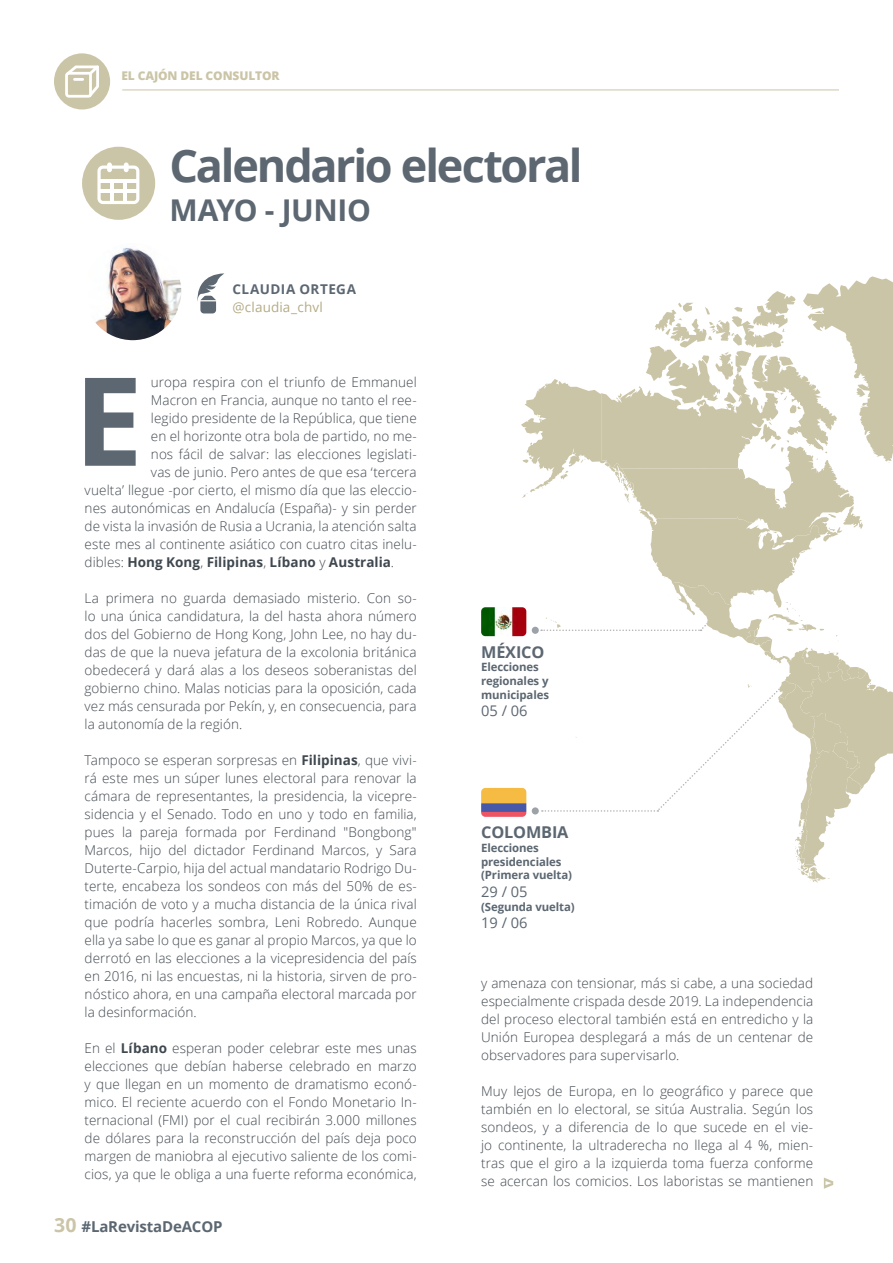
<style>
.page{position:relative;width:893px;height:1263px;background:#fff}
.page>*{position:absolute;margin:0;border:0;box-sizing:border-box;transform-origin:0 0}
.t1{font:700 123px "Open Sans";color:#5c6771}
.t2{font:700 45px "Open Sans";letter-spacing:-.05em;color:#5c6771}
.t3{font:700 30px "Open Sans";letter-spacing:-.015em;color:#5c6771}
.t4{font:700 16.35px "Open Sans";letter-spacing:-.01em;color:#5c6771}
.t5{font:700 15px "Open Sans";letter-spacing:-.01em;color:#5c6771}
.t6{font:14.7px "Open Sans";color:#5c6771}
.t7{font:300 13.5px/18px "Open Sans";letter-spacing:.005em;color:#40484f;text-align:justify}
.t8{font:700 13.5px "Open Sans";letter-spacing:.005em;color:#40484f}
.t9{font:700 13.5px "Open Sans";letter-spacing:.035em;color:#5c6771}
.t10{font:13.5px "Open Sans";letter-spacing:.01em;color:#b4ab85}
.t11{font:800 12px "Open Sans";letter-spacing:-.01em;color:#cbc5a7}
.t12{font:700 11.4px/13.6px "Open Sans";letter-spacing:-.01em;color:#5c6771}
.s1{font-weight:300}
.s2{font-weight:700}
.s3{font-size:19.5px;color:#cbc5a7}
</style>
<div class="page">
<div style="left:54px;top:53px;width:56px;height:56px;background:#cbc5a7;border-radius:50%"></div>
<svg style="left:65px;top:66px;width:34px;height:32px"></svg>
<hr style="left:122px;top:90px;width:717px;height:1px;background:#cbc5a7">
<div style="left:82px;top:147px;width:73px;height:73px;background:#cbc5a7;border-radius:50%"></div>
<div style="left:107px;top:162px;width:5px;height:10px;background:#fff;border-radius:2px"></div>
<svg style="left:97px;top:166px;width:42px;height:38px"></svg>
<div style="left:124px;top:162px;width:5px;height:10px;background:#fff;border-radius:2px"></div>
<hr style="left:99px;top:179px;width:39px;height:4px;background:#fff">
<hr style="left:99px;top:190px;width:39px;height:3px;background:#fff">
<hr style="left:124px;top:181px;width:3px;height:20px;background:#fff">
<img style="left:84px;top:243px;width:97px;height:97px;border-radius:49px">
<svg style="left:197px;top:273px;width:27px;height:40px"></svg>
<svg style="left:824px;top:1177px;width:9px;height:12px"></svg>
<img style="left:481px;top:788px;width:40px;height:29px">
<img style="left:481px;top:607px;width:40px;height:29px">
<svg style="left:521px;top:276px;width:372px;height:607px"></svg>
<p class="t11" style="left:122px;top:67px;width:160px">EL CAJÓN DEL CONSULTOR</p>
<h2 class="t2" style="left:169px;top:134px;width:415px">Calendario electoral</h2>
<h3 class="t3" style="left:169px;top:189px;width:203px">MAYO - JUNIO</h3>
<p class="t9" style="left:233px;top:279px;width:125px">CLAUDIA ORTEGA</p>
<p class="t10" style="left:233px;top:298px;width:92px">@claudia_chvl</p>
<h1 class="t1" style="left:74px;top:334px;width:70px">E</h1>
<p class="t7" style="left:151px;top:373px;width:267px">uropa respira con el triunfo de Emmanuel</p>
<p class="t7" style="left:151px;top:391px;width:267px">Macron en Francia, aunque no tanto el ree-</p>
<p class="t7" style="left:151px;top:409px;width:267px">legido presidente de la República, que tiene</p>
<p class="t7" style="left:151px;top:427px;width:267px">en el horizonte otra bola de partido, no me-</p>
<p class="t7" style="left:151px;top:445px;width:267px">nos fácil de salvar: las elecciones legislati-</p>
<p class="t7" style="left:151px;top:463px;width:267px">vas de junio. Pero antes de que esa ‘tercera</p>
<p class="t7" style="left:85px;top:481px;width:334px">vuelta’ llegue -por cierto, el mismo día que las eleccio-</p>
<p class="t7" style="left:85px;top:499px;width:334px">nes autonómicas en Andalucía (España)- y sin perder</p>
<p class="t7" style="left:85px;top:517px;width:334px">de vista la invasión de Rusia a Ucrania, la atención salta</p>
<p class="t7" style="left:85px;top:535px;width:334px">este mes al continente asiático con cuatro citas inelu-</p>
<p class="t8" style="left:85px;top:552px;width:311px"><span class="s1">dibles:</span> Hong Kong<span class="s1">,</span> Filipinas<span class="s1">,</span> Líbano <span class="s1">y</span> Australia<span class="s1">.</span></p>
<p class="t7" style="left:85px;top:589px;width:334px">La primera no guarda demasiado misterio. Con so&shy;lo una única candidatura, la del hasta ahora número dos del Gobierno de Hong Kong, John Lee, no hay du&shy;das de que la nueva jefatura de la excolonia británica obedecerá y dará alas a los deseos soberanistas del gobierno chino. Malas noticias para la oposición, cada vez más censurada por Pekín, y, en consecuencia, para la autonomía de la región.</p>
<p class="t7" style="left:85px;top:751px;width:334px">Tampoco se esperan sorpresas en <span class="s2">Filipinas</span>, que vivi&shy;rá este mes un súper lunes electoral para renovar la cámara de representantes, la presidencia, la vicepre&shy;sidencia y el Senado. Todo en uno y todo en familia, pues la pareja formada por Ferdinand "Bongbong" Marcos, hijo del dictador Ferdinand Marcos, y Sara Duterte-Carpio, hija del actual mandatario Rodrigo Du&shy;terte, encabeza los sondeos con más del 50% de es&shy;timación de voto y a mucha distancia de la única rival que podría hacerles sombra, Leni Robredo. Aunque ella ya sabe lo que es ganar al propio Marcos, ya que lo derrotó en las elecciones a la vicepresidencia del país en 2016, ni las encuestas, ni la historia, sirven de pro&shy;nóstico ahora, en una campaña electoral marcada por la desinformación.</p>
<p class="t7" style="left:85px;top:1038px;width:334px">En el <span class="s2">Líbano</span> esperan poder celebrar este mes unas elecciones que debían haberse celebrado en marzo y que llegan en un momento de dramatismo econó&shy;mico. El reciente acuerdo con el Fondo Monetario In&shy;ternacional (FMI) por el cual recibirán 3.000 millones de dólares para la reconstrucción del país deja poco margen de maniobra al ejecutivo saliente de los comi&shy;cios, ya que le obliga a una fuerte reforma económica,</p>
<p class="t5" style="left:54px;top:1216px;width:170px"><span class="s3">30</span> #LaRevistaDeACOP</p>
<p class="t4" style="left:481px;top:640px;width:65px">MÉXICO</p>
<p class="t12" style="left:481px;top:660px;width:69px">Elecciones regionales y municipales</p>
<p class="t6" style="left:481px;top:701px;width:48px">05 / 06</p>
<p class="t4" style="left:481px;top:821px;width:89px">COLOMBIA</p>
<p class="t12" style="left:481px;top:841px;width:92px">Elecciones presidenciales (Primera vuelta)</p>
<p class="t6" style="left:481px;top:881px;width:48px">29 / 05</p>
<p class="t12" style="left:481px;top:899px;width:95px">(Segunda vuelta)</p>
<p class="t6" style="left:481px;top:913px;width:48px">19 / 06</p>
<p class="t7" style="left:481px;top:974px;width:334px">y amenaza con tensionar, más si cabe, a una sociedad especialmente crispada desde 2019. La independencia del proceso electoral también está en entredicho y la Unión Europea desplegará a más de un centenar de observadores para supervisarlo.</p>
<p class="t7" style="left:481px;top:1082px;width:334px">Muy lejos de Europa, en lo geográfico y parece que también en lo electoral, se sitúa Australia. Según los sondeos, y a diferencia de lo que sucede en el vie&shy;jo continente, la ultraderecha no llega al 4 %, mien&shy;tras que el giro a la izquierda toma fuerza conforme se acercan los comicios. Los laboristas se mantienen</p>
</div>
